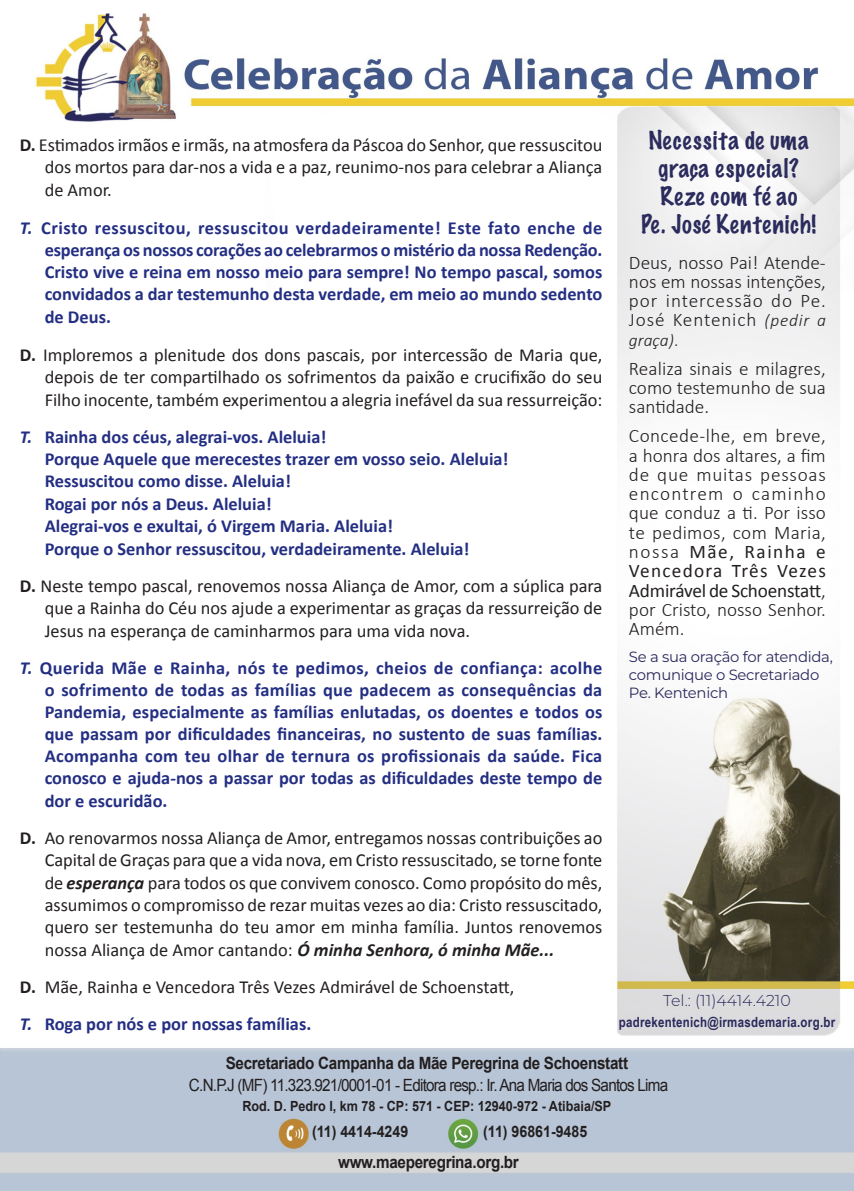
<style>
.page{position:relative;width:854px;height:1191px;background:#fff}
.page>*{position:absolute;margin:0;border:0;box-sizing:border-box;transform-origin:0 0}
.t1{font:100 23.45px/28px "Marker Felt";letter-spacing:.035em;color:#2b2b5d;text-align:center}
.t2{font:300 19.25px/19.2px "Calibri";color:#231f20;text-align:justify}
.t3{font:18.38px/22.6px "Calibri";color:#231f20;text-align:justify}
.t4{font:700 18.38px/22.2px "Calibri";color:#242f83;text-align:justify}
.t5{font:italic 300 17.5px "Calibri";color:#231f20}
.t6{font:700 16.97px "Arial";letter-spacing:-.02em;color:#231f20;scale:.9 1}
.t7{font:16.97px "Arial";letter-spacing:-.05em;color:#231f20;scale:.9 1}
.t8{font:700 15.75px "Arial";color:#231f20;scale:.9 1}
.t9{font:300 15.75px "Montserrat";color:#2a295c}
.t10{font:14.88px/17.8px "Montserrat";letter-spacing:-.02em;color:#2a295c}
.t11{font:700 14px "Arial";color:#231f20;scale:.9 1}
.t12{font:700 14px "Arial Narrow";letter-spacing:.02em;color:#2a295c}
.s1{font-weight:700}
.s2{font-style:italic}
.s3{font-weight:700;font-style:italic}
.s4{font-weight:700;font-style:italic;color:#242f83}
.s5{font-weight:700;color:#242f83}
.s6{font-style:italic;font-size:17.5px}
.s7{font-style:normal}
.s8{font-weight:400}
</style>
<div class="page">
<img style="left:0;top:13px;width:853px;height:1178px">
<p class="t3" style="left:45px;top:132px;width:559px;text-indent:-25px"><span class="s1">D.</span> Estimados irmãos e irmãs, na atmosfera da Páscoa do Senhor, que ressuscitou dos mortos para dar-nos a vida e a paz, reunimo-nos para celebrar a Aliança de Amor.</p>
<p class="t4" style="left:45px;top:216px;width:559px;text-indent:-25px"><span class="s2">T.</span> Cristo ressuscitou, ressuscitou verdadeiramente! Este fato enche de esperança os nossos corações ao celebrarmos o mistério da nossa Redenção.<br>Cristo vive e reina em nosso meio para sempre! No tempo pascal, somos convidados a dar testemunho desta verdade, em meio ao mundo sedento de Deus.</p>
<p class="t3" style="left:45px;top:343px;width:559px;text-indent:-25px"><span class="s1">D.</span> Imploremos a plenitude dos dons pascais, por intercessão de Maria que, depois de ter compartilhado os sofrimentos da paixão e crucifixão do seu Filho inocente, também experimentou a alegria inefável da sua ressurreição:</p>
<p class="t4" style="left:45px;top:425px;width:465px;text-align:left;text-indent:-25px"><span class="s2">T.</span> Rainha dos céus, alegrai-vos. Aleluia!<br>Porque Aquele que merecestes trazer em vosso seio. Aleluia!<br>Ressuscitou como disse. Aleluia!<br>Rogai por nós a Deus. Aleluia!<br>Alegrai-vos e exultai, ó Virgem Maria. Aleluia!<br>Porque o Senhor ressuscitou, verdadeiramente. Aleluia!</p>
<p class="t3" style="left:45px;top:573px;width:559px;text-indent:-25px"><span class="s1">D.</span> Neste tempo pascal, renovemos nossa Aliança de Amor, com a súplica para que a Rainha do Céu nos ajude a experimentar as graças da ressurreição de Jesus na esperança de caminharmos para uma vida nova.</p>
<p class="t4" style="left:45px;top:656px;width:559px;text-indent:-25px"><span class="s2">T.</span> Querida Mãe e Rainha, nós te pedimos, cheios de confiança: acolhe o sofrimento de todas as famílias que padecem as consequências da Pandemia, especialmente as famílias enlutadas, os doentes e todos os que passam por dificuldades financeiras, no sustento de suas famílias.<br>Acompanha com teu olhar de ternura os profissionais da saúde. Fica conosco e ajuda-nos a passar por todas as dificuldades deste tempo de dor e escuridão.</p>
<p class="t3" style="left:45px;top:826px;width:559px;text-indent:-25px"><span class="s1">D.</span> Ao renovarmos nossa Aliança de Amor, entregamos nossas contribuições ao Capital de Graças para que a vida nova, em Cristo ressuscitado, se torne fonte de <span class="s3">esperança</span> para todos os que convivem conosco. Como propósito do mês, assumimos o compromisso de rezar muitas vezes ao dia: Cristo ressuscitado, quero ser testemunha do teu amor em minha família. Juntos renovemos nossa Aliança de Amor cantando: <span class="s3">Ó minha Senhora, ó minha Mãe...</span></p>
<p class="t3" style="left:20px;top:968px;width:496px;line-height:36.9px"><span class="s1">D.</span> Mãe, Rainha e Vencedora Três Vezes Admirável de Schoenstatt,<br><span class="s4">T.</span> <span class="s5">Roga por nós e por nossas famílias.</span></p>
<p class="t1" style="left:641px;top:125px;width:176px">Necessita de uma graça especial?<br>Reze com fé ao<br>Pe. José Kentenich!</p>
<p class="t2" style="left:628px;top:252px;width:198px">Deus, nosso Pai! Atende&shy;nos em nossas intenções, por intercessão do Pe.<br>José Kentenich <span class="s6">(pedir a</span></p>
<p class="t5" style="left:628px;top:329px;width:51px">graça)<span class="s7">.</span></p>
<p class="t2" style="left:628px;top:358px;width:198px">Realiza sinais e milagres, como testemunho de sua santidade.</p>
<p class="t2" style="left:628px;top:426px;width:198px">Concede-lhe, em breve, a honra dos altares, a fim de que muitas pessoas encontrem o caminho que conduz a ti. Por isso te pedimos, com Maria, nossa <span class="s8">Mãe, Rainha e Vencedora Três Vezes Admirável de Schoenstatt</span>, por Cristo, nosso Senhor.<br>Amém.</p>
<p class="t10" style="left:628px;top:647px;width:205px">Se a sua oração for atendida, comunique o Secretariado<br>Pe. Kentenich</p>
<p class="t9" style="left:663px;top:989px;width:129px">Tel.: (11)4414.4210</p>
<p class="t12" style="left:618px;top:1011px;width:218px">padrekentenich@irmasdemaria.org.br</p>
<p class="t6" style="left:225px;top:1051px;width:448px">Secretariado Campanha da Mãe Peregrina de Schoenstatt</p>
<p class="t7" style="left:189px;top:1073px;width:534px">C.N.P.J (MF) 11.323.921/0001-01 - Editora resp.: Ir. Ana Maria dos Santos Lima</p>
<p class="t11" style="left:242px;top:1096px;width:411px">Rod. D. Pedro I, km 78 - CP: 571 - CEP: 12940-972 - Atibaia/SP</p>
<p class="t8" style="left:312px;top:1121px;width:108px">(11) 4414-4249</p>
<p class="t8" style="left:483px;top:1121px;width:117px">(11) 96861-9485</p>
<p class="t6" style="left:338px;top:1150px;width:202px">www.maeperegrina.org.br</p>
</div>
